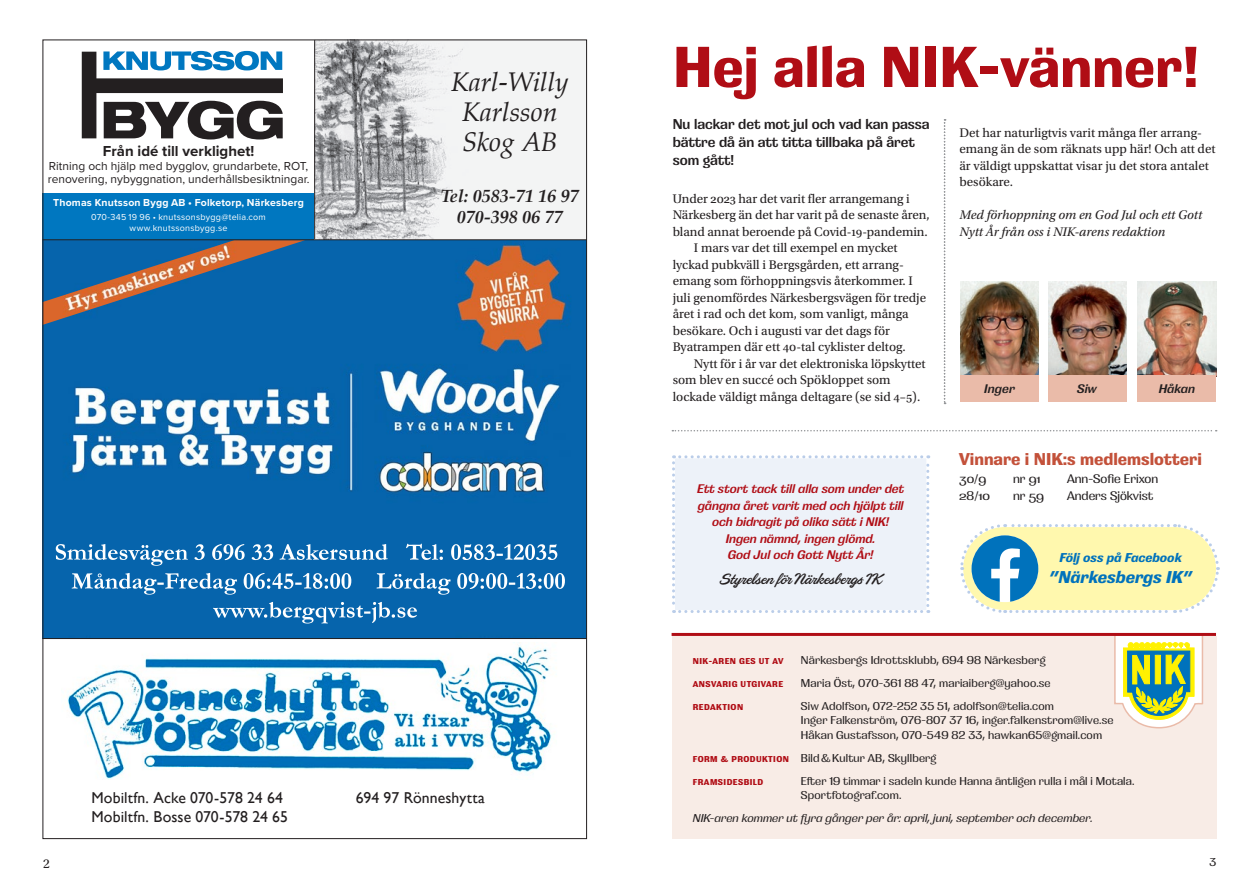
<style>
.page{position:relative;width:1259px;height:893px;background:#fff}
.page>*{position:absolute;margin:0;border:0;box-sizing:border-box;transform-origin:0 0}
.t1{font:700 60.6px "Grange";color:#b00d15}
.t2{font:italic 27px/30px "Palatino";color:#231f20;text-align:center}
.t3{font:700 18px "Grange";color:#c3513a}
.t4{font:italic 700 18px/21px "Palatino";color:#231f20;text-align:center}
.t5{font:italic 700 18px "Grange";color:#0072bc}
.t6{font:15.75px/18.9px "Gill Sans";letter-spacing:.005em;color:#231f20}
.t7{font:600 15px/18px "Grange";color:#231f20}
.t8{font:15px "Sauber Script";color:#231f20}
.t9{font:700 15px "Proxima Nova";color:#231f20}
.t10{font:italic 700 13.5px "Grange";color:#0072bc}
.t11{font:13.5px "Utopia Std";color:#231f20}
.t12{font:13.2px/16.5px "Utopia Std";color:#231f20}
.t13{font:italic 600 13.2px/16.5px "Grange";color:#b00d15;text-align:center}
.t14{font:italic 13.2px/16.5px "Utopia Std";color:#231f20}
.t15{font:500 13.2px "Grange";color:#231f20}
.t16{font:italic 600 13.2px "Grange";color:#231f20}
.t17{font:500 12px/14.4px "Grange";letter-spacing:.015em;color:#231f20}
.t18{font:12px/13.5px "Proxima Nova";color:#231f20}
.t19{font:italic 500 12px "Grange";letter-spacing:.015em;color:#231f20}
.t20{font:700 10.5px "Proxima Nova";letter-spacing:.015em;color:#fff}
.t21{font:9px/10.8px "Proxima Nova";letter-spacing:.025em;color:#fff;text-align:center}
.t22{font:700 9px "Grange";letter-spacing:.05em;color:#b00d15}
.s1{font-weight:700;font-size:9px;color:#b00d15}
</style>
<div class="page">
<svg style="left:944px;top:119px;width:1px;height:285px"></svg>
<div style="left:671px;top:636px;width:545px;height:202px;background:#f8ece6"></div>
<svg style="left:672px;top:430px;width:544px;height:1px"></svg>
<svg style="left:1114px;top:636px;width:90px;height:93px"></svg>
<hr style="left:671px;top:633px;width:545px;height:3px;background:#b00d15">
<div style="left:43px;top:193px;width:272px;height:46px;background:#0077c0"></div>
<div style="left:91px;top:78px;width:192px;height:15px;background:#231f20"></div>
<svg style="left:103px;top:51px;width:179px;height:19px"></svg>
<svg style="left:104px;top:101px;width:179px;height:38px"></svg>
<div style="left:82px;top:52px;width:14px;height:86px;background:#231f20"></div>
<img style="left:315px;top:42px;width:270px;height:197px">
<img style="left:45px;top:240px;width:540px;height:398px">
<img style="left:45px;top:240px;width:260px;height:85px">
<hr style="left:43px;top:638px;width:544px;height:1px;background:#231f20">
<img style="left:67px;top:645px;width:485px;height:134px">
<hr style="left:43px;top:239px;width:544px;height:1px;background:#231f20">
<hr style="left:314px;top:40px;width:1px;height:199px;background:#231f20">
<img style="left:960px;top:282px;width:79px;height:93px">
<img style="left:1048px;top:282px;width:79px;height:94px">
<img style="left:1137px;top:282px;width:79px;height:93px">
<div style="left:960px;top:375px;width:79px;height:27px;background:#eabba9"></div>
<div style="left:1047px;top:375px;width:79px;height:27px;background:#eabba9"></div>
<div style="left:1137px;top:375px;width:79px;height:27px;background:#eabba9"></div>
<svg style="left:960px;top:524px;width:260px;height:89px"></svg>
<div style="left:672px;top:455px;width:257px;height:158px;background:#edf2f9"></div>
<p class="t9" style="left:103px;top:140px;width:153px">Från idé till verklighet!</p>
<p class="t18" style="left:48px;top:159px;width:263px">Ritning och hjälp med bygglov, grundarbete, ROT, renovering, nybyggnation, underhållsbesiktningar.</p>
<p class="t21" style="left:91px;top:211px;width:176px">070-345 19 96 • knutssonsbygg@telia.com www.knutssonsbygg.se</p>
<p class="t20" style="left:53px;top:195px;width:252px">Thomas Knutsson Bygg AB • Folketorp, Närkesberg</p>
<h2 class="t2" style="left:451px;top:66px;width:119px">Karl-Willy<br>Karlsson<br>Skog AB</h2>
<h3 class="t4" style="left:441px;top:185px;width:139px">Tel: 0583-71 16 97<br>070-398 06 77</h3>
<p class="t6" style="left:91px;top:788px;width:198px">Mobiltfn. Acke 070-578 24 64<br>Mobiltfn. Bosse 070-578 24 65</p>
<p class="t6" style="left:356px;top:788px;width:131px">694 97 Rönneshytta</p>
<h1 class="t1" style="left:673px;top:32px;width:527px">Hej alla NIK-vänner!</h1>
<p class="t7" style="left:672px;top:115px;width:258px">Nu lackar det mot jul och vad kan passa bättre då än att titta tillbaka på året som gått!</p>
<p class="t12" style="left:672px;top:190px;width:238px">Under 2023 har det varit fler arrangemang i</p>
<p class="t12" style="left:672px;top:207px;width:258px">Närkesberg än det har varit på de senaste åren,</p>
<p class="t12" style="left:672px;top:223px;width:257px">bland annat beroende på Covid-19-pandemin.</p>
<p class="t12" style="left:694px;top:240px;width:205px">I mars var det till exempel en mycket</p>
<p class="t12" style="left:672px;top:256px;width:233px">lyckad pubkväll i Bergsgården, ett arrang-</p>
<p class="t12" style="left:672px;top:273px;width:242px">emang som förhoppningsvis återkommer. I</p>
<p class="t12" style="left:672px;top:289px;width:255px">juli genomfördes Närkesbergsvägen för tredje</p>
<p class="t12" style="left:672px;top:306px;width:237px">året i rad och det kom, som vanligt, många</p>
<p class="t12" style="left:672px;top:322px;width:219px">besökare. Och i augusti var det dags för</p>
<p class="t12" style="left:672px;top:339px;width:235px">Byatrampen där ett 40-tal cyklister deltog.</p>
<p class="t12" style="left:694px;top:355px;width:233px">Nytt för i år var det elektroniska löpskyttet</p>
<p class="t12" style="left:672px;top:372px;width:219px">som blev en succé och Spökloppet som</p>
<p class="t12" style="left:672px;top:388px;width:249px">lockade väldigt många deltagare (se sid 4–5).</p>
<p class="t13" style="left:697px;top:480px;width:208px">Ett stort tack till alla som under det gångna året varit med och hjälpt till och bidragit på olika sätt i NIK!<br>Ingen nämnd, ingen glömd.<br>God Jul och Gott Nytt År!</p>
<p class="t8" style="left:720px;top:568px;width:163px">Styrelsen för Närkesbergs I K</p>
<p class="t12" style="left:959px;top:124px;width:258px">Det har naturligtvis varit många fler arrang&shy;emang än de som räknats upp här! Och att det är väldigt uppskattat visar ju det stora antalet besökare.</p>
<p class="t14" style="left:959px;top:207px;width:244px">Med förhoppning om en God Jul och ett Gott<br>Nytt År från oss i NIK-arens redaktion</p>
<p class="t16" style="left:984px;top:381px;width:32px">Inger</p>
<p class="t16" style="left:1077px;top:381px;width:21px">Siw</p>
<p class="t16" style="left:1159px;top:381px;width:38px">Håkan</p>
<h3 class="t3" style="left:959px;top:449px;width:244px">Vinnare i NIK:s medlemslotteri</h3>
<p class="t15" style="left:959px;top:471px;width:29px">30/9</p>
<p class="t15" style="left:1013px;top:471px;width:29px">nr 91</p>
<p class="t15" style="left:1067px;top:471px;width:92px">Ann-Sofie Erixon</p>
<p class="t15" style="left:959px;top:488px;width:32px">28/10</p>
<p class="t15" style="left:1013px;top:488px;width:32px">nr 59</p>
<p class="t15" style="left:1067px;top:488px;width:87px">Anders Sjökvist</p>
<p class="t10" style="left:1059px;top:549px;width:124px">Följ oss på Facebook</p>
<h3 class="t5" style="left:1049px;top:567px;width:145px">”Närkesbergs IK”</h3>
<p class="t22" style="left:693px;top:656px;width:92px">NIK-AREN GES UT AV</p>
<p class="t17" style="left:801px;top:653px;width:246px">Närkesbergs Idrottsklubb, 694 98 Närkesberg</p>
<p class="t22" style="left:693px;top:679px;width:92px">ANSVARIG UTGIVARE</p>
<p class="t17" style="left:801px;top:676px;width:251px">Maria Öst, 070-361 88 47, mariaiberg@yahoo.se</p>
<p class="t22" style="left:693px;top:702px;width:52px">REDAKTION</p>
<p class="t17" style="left:801px;top:699px;width:314px">Siw Adolfson, 072-252 35 51, adolfson@telia.com<br>Inger Falkenström, 076-807 37 16, inger.falkenstrom@live.se<br>Håkan Gustafsson, 070-549 82 33, hawkan65@gmail.com</p>
<p class="t17" style="left:693px;top:750px;width:245px"><span class="s1">FORM &amp; PRODUKTION</span> Bild&amp;Kultur AB, Skyllberg</p>
<p class="t22" style="left:693px;top:776px;width:72px">FRAMSIDESBILD</p>
<p class="t17" style="left:801px;top:773px;width:335px">Efter 19 timmar i sadeln kunde Hanna äntligen rulla i mål i Motala.<br>Sportfotograf.com.</p>
<p class="t19" style="left:693px;top:811px;width:401px">NIK-aren kommer ut fyra gånger per år: april, juni, september och december.</p>
<p class="t11" style="left:43px;top:856px;width:8px">2</p>
<p class="t17" style="left:1209px;top:854px;width:9px">3</p>
</div>
